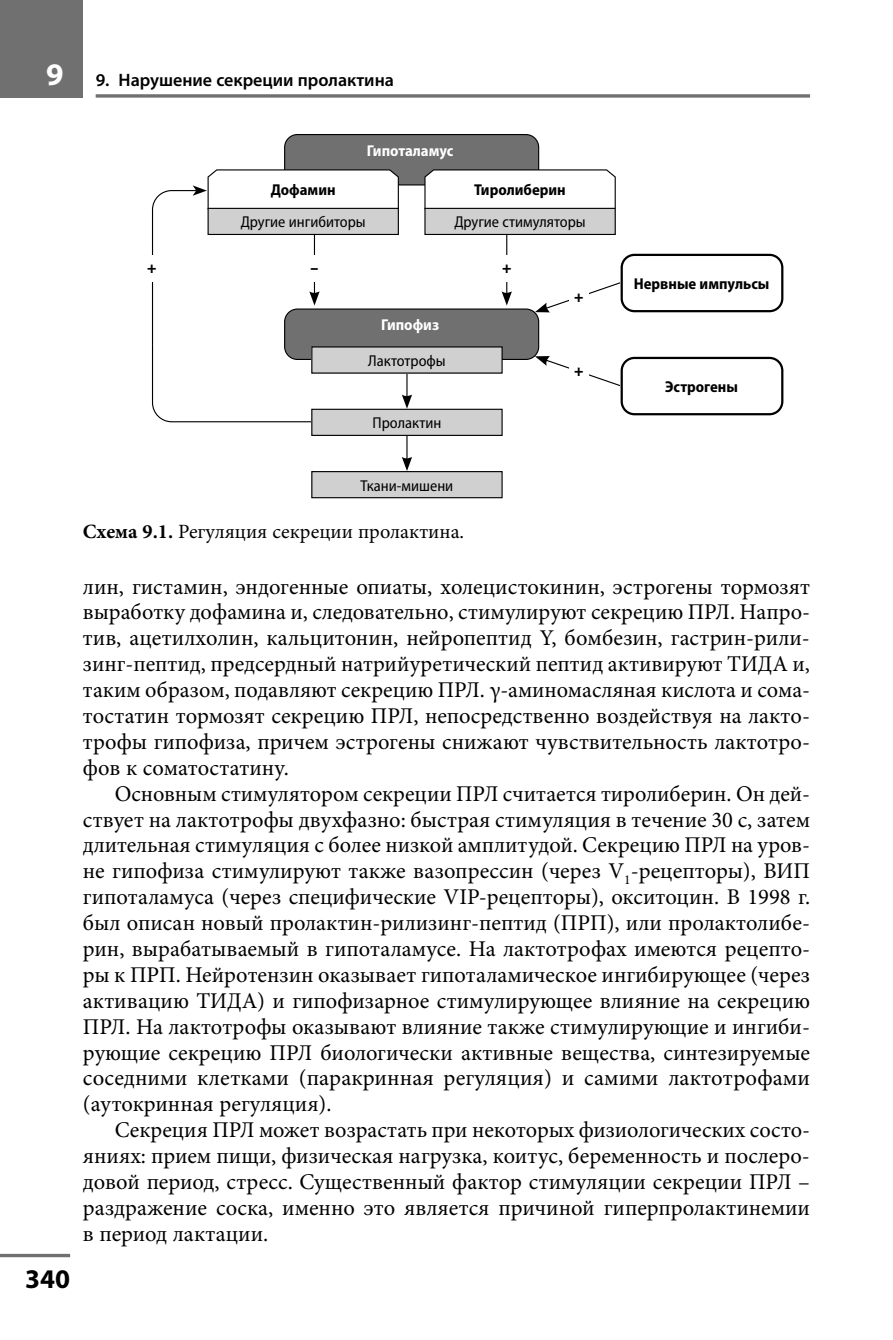
<style>
.page{position:relative;width:893px;height:1340px;background:#fff}
.page>*{position:absolute;margin:0;border:0;box-sizing:border-box;transform-origin:0 0}
.t1{font:700 27px "Myriad Pro";color:#000}
.t2{font:22.5px/25.9px "Minion Pro";color:#000;text-align:justify}
.t3{font:20.25px "Minion Pro";color:#000}
.t4{font:600 18px "Myriad Pro";color:#000}
.t5{font:semi-condensed 15.75px "Myriad Pro";color:#000}
.t6{font:700 semi-condensed 15.75px "Myriad Pro";color:#000}
.t7{font:700 semi-condensed 15.75px "Myriad Pro";color:#fff}
.t8{font:900 15.75px "Myriad Pro";color:#000}
.s1{font-weight:700;font-size:31.5px;color:#fff}
.s2{font-weight:700}
</style>
<div class="page">
<div style="left:0;top:0;width:83px;height:98px;background:#707070"></div>
<svg style="left:96px;top:94px;width:714px;height:4px;background:#858585"></svg>
<svg style="left:0;top:1253px;width:70px;height:4px"></svg>
<div style="left:285px;top:135px;width:254px;height:50px;background:#707070;border-radius:13px"></div>
<div style="left:284px;top:134px;width:255px;height:51px;border:1px solid #000;border-radius:13px"></div>
<div style="left:285px;top:309px;width:254px;height:50px;background:#707070;border-radius:13px"></div>
<div style="left:284px;top:308px;width:255px;height:52px;border:1px solid #000;border-radius:13px"></div>
<svg style="left:424px;top:168px;width:192px;height:40px"></svg>
<div style="left:425px;top:208px;width:190px;height:26px;background:#d0d0d0"></div>
<div style="left:424px;top:208px;width:192px;height:27px;border:1px solid #000"></div>
<div style="left:621px;top:254px;width:162px;height:58px;border:2px solid #000;border-radius:13px"></div>
<div style="left:621px;top:357px;width:162px;height:58px;border:2px solid #000;border-radius:13px"></div>
<hr style="left:406px;top:436px;width:2px;height:24px;background:#000">
<svg style="left:402px;top:457px;width:10px;height:14px"></svg>
<svg style="left:535px;top:281px;width:86px;height:31px"></svg>
<svg style="left:535px;top:356px;width:86px;height:31px"></svg>
<svg style="left:151px;top:168px;width:261px;height:255px"></svg>
<hr style="left:506px;top:235px;width:1px;height:60px;background:#000">
<svg style="left:502px;top:291px;width:10px;height:14px"></svg>
<div style="left:569px;top:363px;width:19px;height:16px;background:#fff"></div>
<div style="left:569px;top:289px;width:19px;height:16px;background:#fff"></div>
<div style="left:136px;top:255px;width:32px;height:26px;background:#fff"></div>
<div style="left:299px;top:255px;width:31px;height:26px;background:#fff"></div>
<div style="left:491px;top:255px;width:32px;height:26px;background:#fff"></div>
<div style="left:312px;top:347px;width:190px;height:26px;background:#d0d0d0"></div>
<div style="left:311px;top:346px;width:192px;height:27px;border:1px solid #000"></div>
<div style="left:312px;top:409px;width:190px;height:26px;background:#d0d0d0"></div>
<div style="left:311px;top:409px;width:192px;height:27px;border:1px solid #000"></div>
<div style="left:312px;top:471px;width:190px;height:26px;background:#d0d0d0"></div>
<div style="left:311px;top:471px;width:192px;height:27px;border:1px solid #000"></div>
<p class="t4" style="left:46px;top:73px;width:349px"><span class="s1">9</span> 9. Нарушение секреции пролактина</p>
<p class="t7" style="left:367px;top:145px;width:88px">Гипоталамус</p>
<p class="t6" style="left:271px;top:184px;width:66px">Дофамин</p>
<p class="t5" style="left:241px;top:216px;width:126px">Другие ингибиторы</p>
<p class="t6" style="left:474px;top:184px;width:93px">Тиролиберин</p>
<p class="t5" style="left:454px;top:216px;width:133px">Другие стимуляторы</p>
<p class="t8" style="left:147px;top:261px;width:11px">+</p>
<p class="t8" style="left:311px;top:261px;width:9px">–</p>
<p class="t8" style="left:502px;top:261px;width:11px">+</p>
<p class="t7" style="left:381px;top:319px;width:60px">Гипофиз</p>
<p class="t5" style="left:368px;top:354px;width:79px">Лактотрофы</p>
<p class="t5" style="left:372px;top:417px;width:70px">Пролактин</p>
<p class="t5" style="left:361px;top:479px;width:94px">Ткани-мишени</p>
<p class="t3" style="left:83px;top:523px;width:383px"><span class="s2">Схема 9.1.</span> Регуляция секреции пролактина.</p>
<p class="t8" style="left:574px;top:290px;width:11px">+</p>
<p class="t8" style="left:574px;top:364px;width:11px">+</p>
<p class="t6" style="left:634px;top:277px;width:137px">Нервные импульсы</p>
<p class="t6" style="left:665px;top:381px;width:74px">Эстрогены</p>
<p class="t1" style="left:25px;top:1268px;width:46px">340</p>
<p class="t2" style="left:83px;top:575px;width:729px">лин, гистамин, эндогенные опиаты, холецистокинин, эстрогены тормозят выработку дофамина и, следовательно, стимулируют секрецию ПРЛ. Напро&shy;тив, ацетилхолин, кальцитонин, нейропептид Y, бомбезин, гастрин-рили&shy;зинг-пептид, предсердный натрийуретический пептид активируют ТИДА и, таким образом, подавляют секрецию ПРЛ. γ-аминомасляная кислота и сома&shy;тостатин тормозят секрецию ПРЛ, непосредственно воздействуя на лакто&shy;трофы гипофиза, причем эстрогены снижают чувствительность лактотро&shy;фов к соматостатину.</p>
<p class="t2" style="left:83px;top:782px;width:729px;text-indent:32px">Основным стимулятором секреции ПРЛ считается тиролиберин. Он дей&shy;ствует на лактотрофы двухфазно: быстрая стимуляция в течение 30 с, затем длительная стимуляция с более низкой амплитудой. Секрецию ПРЛ на уров&shy;не гипофиза стимулируют также вазопрессин (через V<sub>1</sub>-рецепторы), ВИП гипоталамуса (через специфические VIP-рецепторы), окситоцин. В 1998 г. был описан новый пролактин-рилизинг-пептид (ПРП), или пролактолибе&shy;рин, вырабатываемый в гипоталамусе. На лактотрофах имеются рецепто&shy;ры к ПРП. Нейротензин оказывает гипоталамическое ингибирующее (через активацию ТИДА) и гипофизарное стимулирующее влияние на секрецию ПРЛ. На лактотрофы оказывают влияние также стимулирующие и ингиби&shy;рующие секрецию ПРЛ биологически активные вещества, синтезируемые соседними клетками (паракринная регуляция) и самими лактотрофами (аутокринная регуляция).</p>
<p class="t2" style="left:83px;top:1118px;width:729px;text-indent:32px">Секреция ПРЛ может возрастать при некоторых физиологических состо&shy;яниях: прием пищи, физическая нагрузка, коитус, беременность и послеро&shy;довой период, стресс. Существенный фактор стимуляции секреции ПРЛ – раздражение соска, именно это является причиной гиперпролактинемии в период лактации.</p>
</div>
